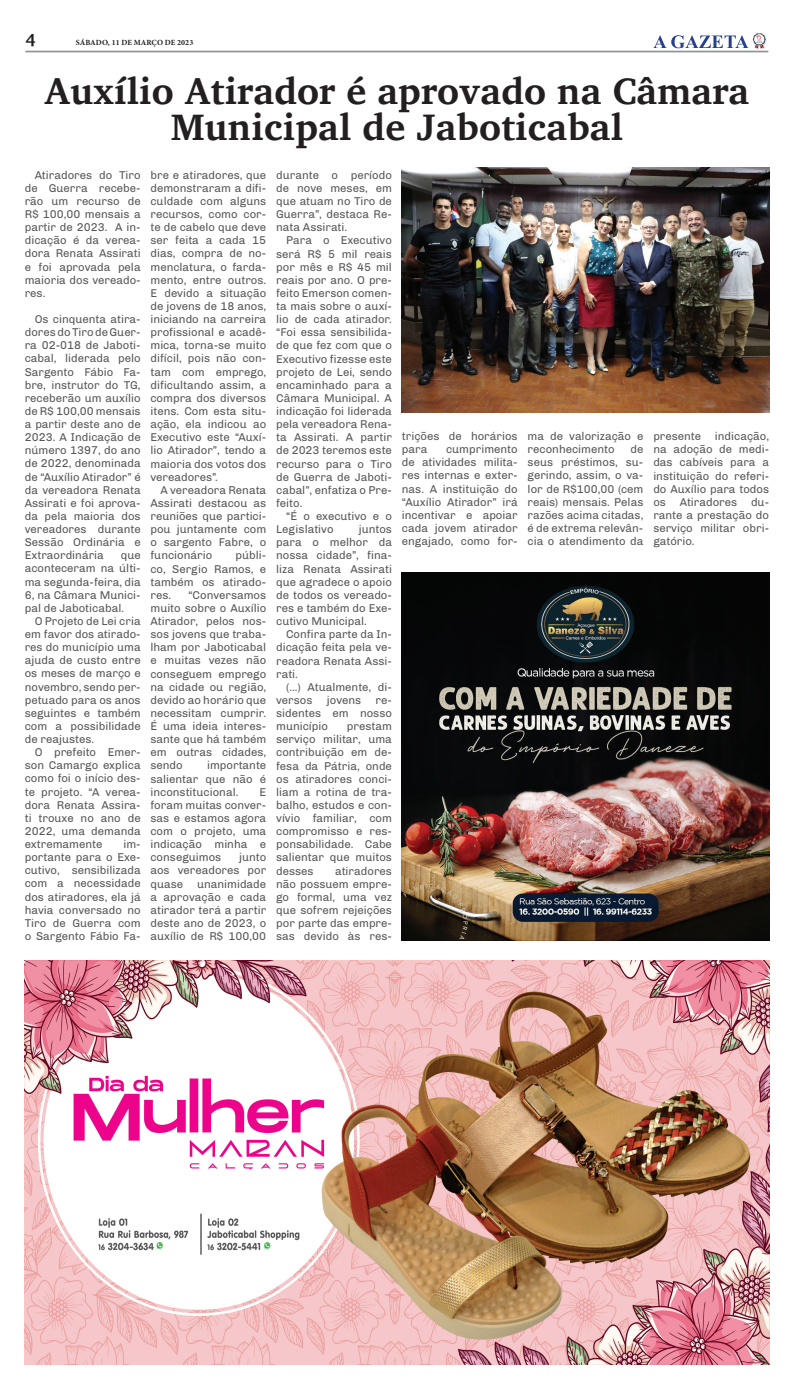
<style>
.page{position:relative;width:794px;height:1389px;background:#fff}
.page>*{position:absolute;margin:0;border:0;box-sizing:border-box;transform-origin:0 0}
.t1{font:700 37.62px/36.8px "Charis SIL";color:#231f20;text-align:center}
.t2{font:700 17.5px "Charis SIL";color:#231f20}
.t3{font:11.38px/13.1px "Chivo";color:#57585a;text-align:justify}
.t4{font:700 7.88px "Minion Pro";letter-spacing:.01em;color:#231f20}
</style>
<div class="page">
<hr style="left:25px;top:51px;width:743px;height:1px;background:#939598">
<svg style="left:653px;top:33px;width:113px;height:16px"></svg>
<img style="left:25px;top:960px;width:744px;height:404px">
<img style="left:402px;top:168px;width:367px;height:245px">
<img style="left:402px;top:573px;width:367px;height:367px">
<h2 class="t2" style="left:25px;top:29px;width:12px">4</h2>
<p class="t4" style="left:76px;top:36px;width:119px">SÁBADO, 11 DE MARÇO DE 2023</p>
<h1 class="t1" style="left:44px;top:72px;width:706px">Auxílio Atirador é aprovado na Câmara<br>Municipal de Jaboticabal</h1>
<p class="t3" style="left:25px;top:167px;width:117px;text-indent:10px">Atiradores do Tiro de Guerra recebe&shy;rão um recurso de R$ 100,00 mensais a partir de 2023. A in&shy;dicação é da verea&shy;dora Renata Assirati e foi aprovada pela maioria dos vereado&shy;res.</p>
<p class="t3" style="left:25px;top:312px;width:117px;text-indent:10px">Os cinquenta atira&shy;dores do Tiro de Guer&shy;ra 02-018 de Jaboti&shy;cabal, liderada pelo Sargento Fábio Fa&shy;bre, instrutor do TG, receberão um auxílio de R$ 100,00 mensais a partir deste ano de 2023. A Indicação de número 1397, do ano de 2022, denominada de “Auxílio Atirador” é da vereadora Renata Assirati e foi aprova&shy;da pela maioria dos vereadores durante Sessão Ordinária e Extraordinária</p>
<p class="t3" style="left:150px;top:168px;width:117px">bre e atiradores, que demonstraram a difi&shy;culdade com alguns recursos, como cor&shy;te de cabelo que deve ser feita a cada 15 dias, compra de no&shy;menclatura, o farda&shy;mento, entre outros.<br>E devido a situação de jovens de 18 anos, iniciando na carreira profissional e acadê&shy;mica, torna-se muito difícil, pois não con&shy;tam com emprego, dificultando assim, a compra dos diversos itens. Com esta situ&shy;ação, ela indicou ao Executivo este “Auxí&shy;lio Atirador”, tendo a maioria dos votos dos vereadores”.</p>
<p class="t3" style="left:150px;top:483px;width:117px;text-indent:10px">A vereadora Renata Assirati destacou as reuniões que partici&shy;pou juntamente com o sargento Fabre, o funcionário</p>
<p class="t3" style="left:276px;top:168px;width:117px">durante o período de nove meses, em que atuam no Tiro de Guerra”, destaca Re&shy;nata Assirati.</p>
<p class="t3" style="left:276px;top:233px;width:117px;text-indent:10px">Para o Executivo será R$ 5 mil reais por mês e R$ 45 mil reais por ano. O pre&shy;feito Emerson comen&shy;ta mais sobre o auxí&shy;lio de cada atirador. “Foi essa sensibilida&shy;de que fez com que o Executivo fizesse este projeto de Lei, sendo encaminhado para a Câmara Municipal. A indicação foi liderada pela vereadora Rena&shy;ta Assirati. A partir de 2023 teremos este recurso para o Tiro de Guerra de Jaboti&shy;cabal”, enfatiza o Pre&shy;feito.</p>
<p class="t3" style="left:276px;top:509px;width:117px;text-indent:10px">“É o executivo e o<br>Legislativo</p>
<p class="t3" style="left:402px;top:429px;width:117px">trições de horários para</p>
<p class="t3" style="left:527px;top:429px;width:117px">ma de valorização e reconhecimento</p>
<p class="t3" style="left:653px;top:429px;width:117px">presente indicação, na adoção de medi&shy;das cabíveis para a instituição do referi&shy;do Auxílio para todos os Atiradores du&shy;rante a prestação do serviço militar obri&shy;gatório.</p>
<p class="t3" style="left:402px;top:442px;width:117px;text-indent:44px">cumprimento de atividades milita&shy;res internas e exter&shy;nas. A instituição do “Auxílio Atirador” irá incentivar e apoiar cada jovem atirador engajado, como for-</p>
<p class="t3" style="left:527px;top:442px;width:117px;text-indent:103px">de seus préstimos, su&shy;gerindo, assim, o va&shy;lor de R$100,00 (cem reais) mensais. Pelas razões acima citadas, é de extrema relevân&shy;cia o atendimento da</p>
<p class="t3" style="left:276px;top:522px;width:117px;text-indent:83px">juntos para o melhor da nossa cidade”, fina&shy;liza Renata Assirati que agradece o apoio de todos os vereado&shy;res e também do Exe&shy;cutivo Municipal.</p>
<p class="t3" style="left:276px;top:627px;width:117px;text-indent:10px">Confira parte da In&shy;dicação feita pela ve&shy;readora Renata Assi&shy;rati.</p>
<p class="t3" style="left:276px;top:680px;width:117px;text-indent:10px">(...) Atualmente, di&shy;versos</p>
<p class="t3" style="left:150px;top:548px;width:117px;text-indent:85px">públi&shy;co, Sergio Ramos, e também os atirado&shy;res.</p>
<p class="t3" style="left:25px;top:548px;width:117px;text-indent:96px">que aconteceram na últi&shy;ma segunda-feira, dia 6, na Câmara Munici&shy;pal de Jaboticabal.</p>
<p class="t3" style="left:25px;top:614px;width:117px;text-indent:10px">O Projeto de Lei cria em favor dos atirado&shy;res do município uma ajuda de custo entre os meses de março e novembro, sendo per&shy;petuado para os anos seguintes e também com a possibilidade de reajustes.</p>
<p class="t3" style="left:25px;top:745px;width:117px;text-indent:10px">O prefeito Emer&shy;son Camargo explica como foi o início des&shy;te projeto. “A verea&shy;dora Renata Assira&shy;ti trouxe no ano de 2022, uma demanda extremamente</p>
<p class="t3" style="left:150px;top:588px;width:117px;text-indent:38px">“Conversamos muito sobre o Auxílio Atirador, pelos nos&shy;sos jovens que traba&shy;lham por Jaboticabal e muitas vezes não conseguem emprego na cidade ou região, devido ao horário que necessitam cumprir.<br>É uma ideia interes&shy;sante que há também em outras cidades, sendo</p>
<p class="t3" style="left:327px;top:693px;width:36px">jovens</p>
<p class="t3" style="left:276px;top:693px;width:117px;text-indent:99px">re&shy;sidentes em nosso município</p>
<p class="t3" style="left:276px;top:719px;width:117px;text-indent:71px">prestam serviço militar, uma contribuição em de&shy;fesa da Pátria, onde os atiradores conci&shy;liam a rotina de tra&shy;balho, estudos e con&shy;vívio familiar, com compromisso e res&shy;ponsabilidade. Cabe salientar que muitos desses</p>
<p class="t3" style="left:150px;top:758px;width:117px;text-indent:57px">importante salientar que não é inconstitucional.</p>
<p class="t3" style="left:150px;top:785px;width:117px;text-indent:109px">E foram muitas conver&shy;sas e estamos agora com o projeto, uma indicação minha e conseguimos</p>
<p class="t3" style="left:25px;top:837px;width:117px;text-indent:99px">im&shy;portante para o Exe&shy;cutivo, sensibilizada com a necessidade dos atiradores, ela já havia conversado no Tiro de Guerra com o Sargento Fábio Fa-</p>
<p class="t3" style="left:150px;top:850px;width:117px;text-indent:89px">junto aos vereadores por quase unanimidade a aprovação e cada atirador terá a partir deste ano de 2023, o auxílio de R$ 100,00</p>
<p class="t3" style="left:276px;top:863px;width:117px;text-indent:59px">atiradores não possuem empre&shy;go formal, uma vez que sofrem rejeições por parte das empre&shy;sas devido às res-</p>
</div>
